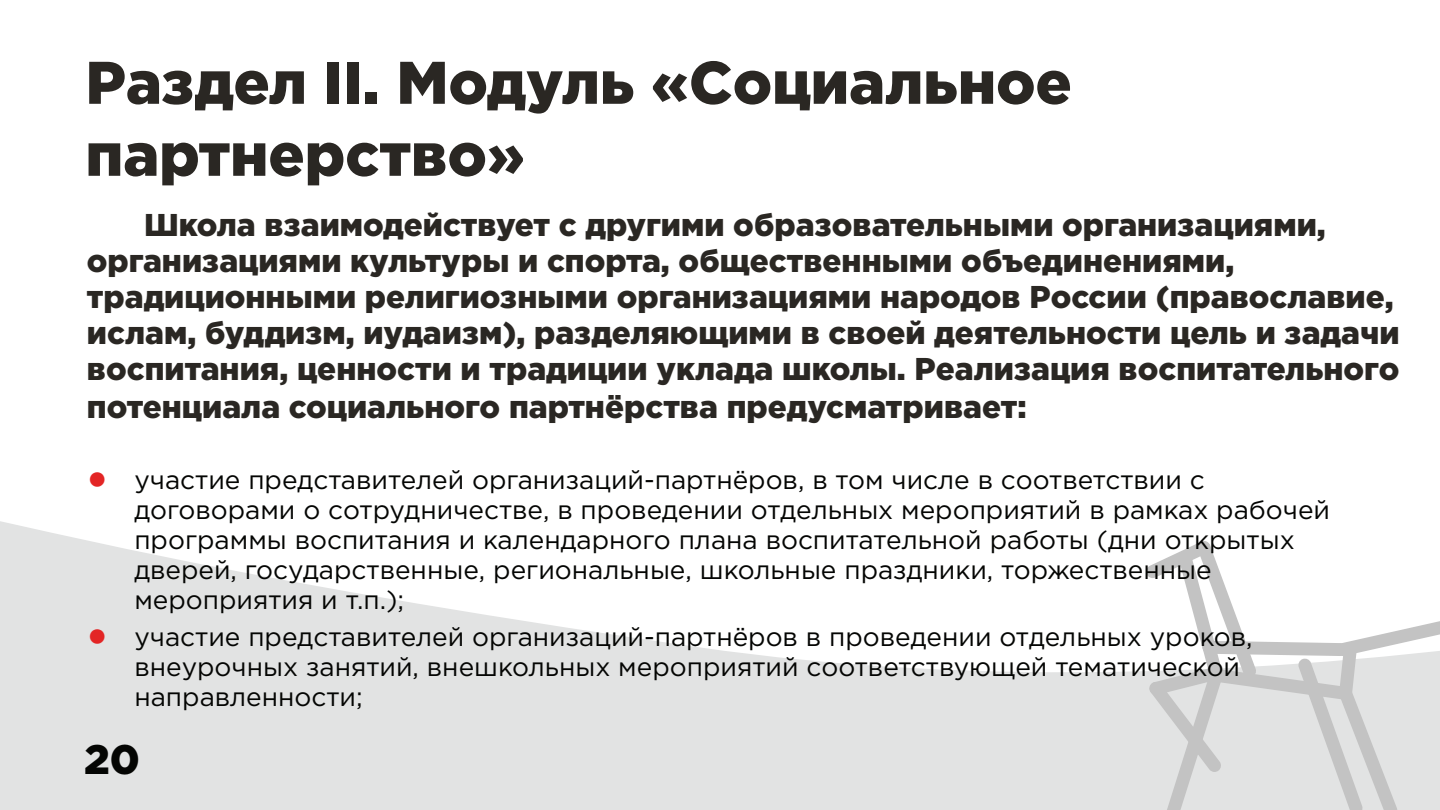
<style>
.page{position:relative;width:1440px;height:810px;background:#fff}
.page>*{position:absolute;margin:0;border:0;box-sizing:border-box;transform-origin:0 0}
.t1{font:900 60px/72px "Gotham Pro";color:#2a2723}
.t2{font:900 41.25px "Gotham Pro";color:#040503}
.t3{font:900 31.5px/36.4px "Gotham Pro";color:#2a2723}
.t4{font:26.25px/30px "Gotham Pro";color:#040503}
.s1{font-family:"Arial";font-size:33.75px;color:#e32525}
</style>
<div class="page">
<svg style="left:0;top:521px;width:1145px;height:289px;fill:#e2e3e3"></svg>
<svg style="left:1145px;top:541px;width:295px;height:269px"></svg>
<h1 class="t1" style="left:86px;top:45px;width:988px">Раздел II. Модуль «Социальное партнерство»</h1>
<p class="t3" style="left:87px;top:206px;width:1314px;text-indent:57px">Школа взаимодействует с другими образовательными организациями, организациями культуры и спорта, общественными объединениями, традиционными религиозными организациями народов России (православие, ислам, буддизм, иудаизм), разделяющими в своей деятельности цель и задачи воспитания, ценности и традиции уклада школы. Реализация воспитательного потенциала социального партнёрства предусматривает:</p>
<p class="t4" style="left:134px;top:465px;width:1197px;text-indent:-47px"><span class="s1">●</span> участие представителей организаций-партнёров, в том числе в соответствии с договорами о сотрудничестве, в проведении отдельных мероприятий в рамках рабочей программы воспитания и календарного плана воспитательной работы (дни открытых дверей, государственные, региональные, школьные праздники, торжественные мероприятия и т.п.);</p>
<p class="t4" style="left:134px;top:622px;width:1120px;text-indent:-47px"><span class="s1">●</span> участие представителей организаций-партнёров в проведении отдельных уроков, внеурочных занятий, внешкольных мероприятий соответствующей тематической направленности;</p>
<h2 class="t2" style="left:84px;top:736px;width:57px">20</h2>
</div>
